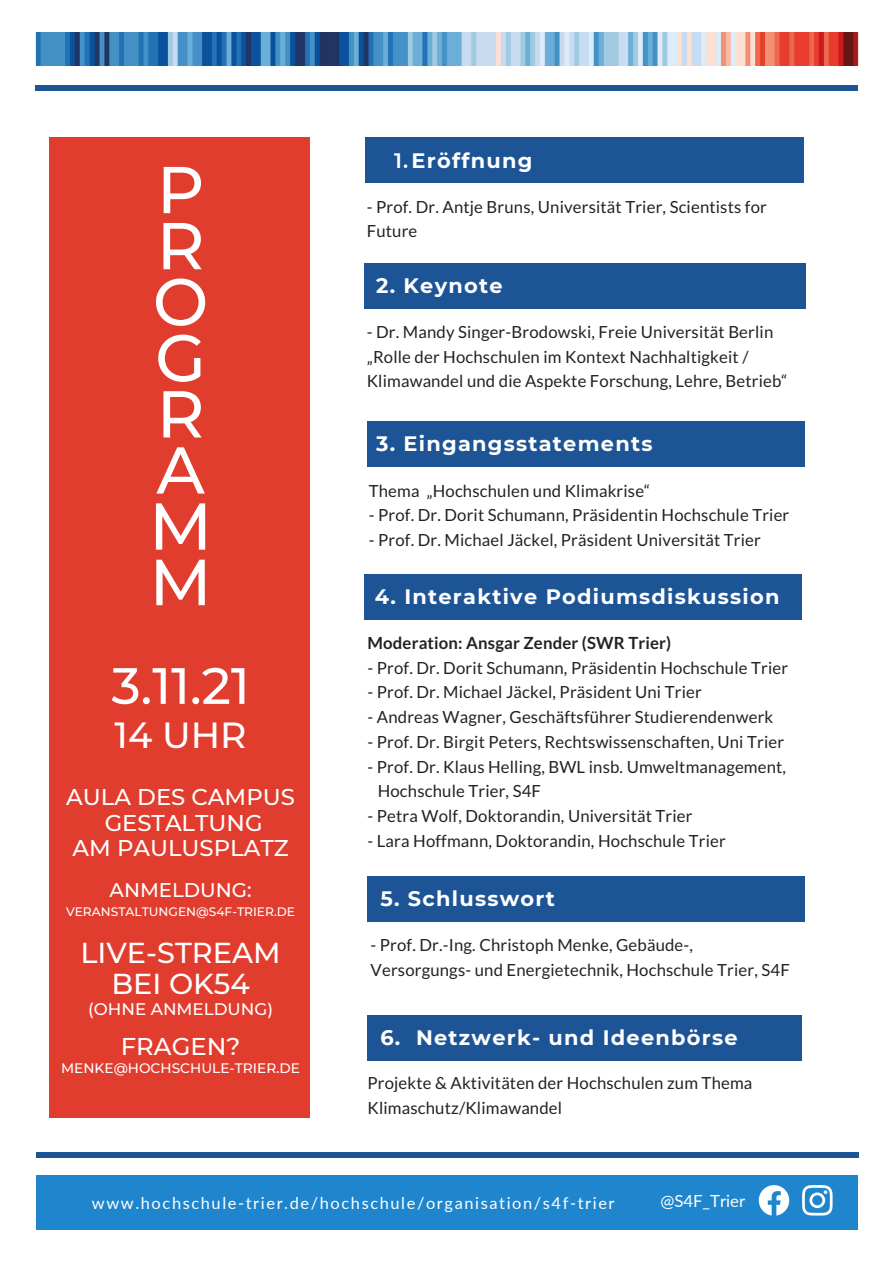
<style>
.page{position:relative;width:894px;height:1264px;background:#fff}
.page>*{position:absolute;margin:0;border:0;box-sizing:border-box;transform-origin:0 0}
.t1{font:500 66px "Montserrat";color:#fff}
.t2{font:500 64.95px "Montserrat";color:#fff}
.t3{font:500 51px "Montserrat";color:#fff}
.t4{font:500 36.3px "Montserrat";color:#fff}
.t5{font:500 28.8px "Montserrat";color:#fff}
.t6{font:500 24.3px "Montserrat";color:#fff}
.t7{font:500 22.8px "Montserrat";color:#fff}
.t8{font:700 20.85px "Montserrat";letter-spacing:.06em;color:#fff}
.t9{font:500 19.8px "Montserrat";color:#fff}
.t10{font:500 16.8px "Montserrat";color:#fff}
.t11{font:16.8px "Lato";color:#fff}
.t12{font:16.65px/24.6px "Lato";letter-spacing:.01em;color:#222}
.t13{font:700 16.65px "Lato";letter-spacing:.01em;color:#222}
.t14{font:16.35px "Lato";letter-spacing:.095em;color:#fff}
.t15{font:500 13.8px "Montserrat";color:#fff}
.t16{font:500 12.3px "Montserrat";color:#fff}
.s1{font-weight:600}
</style>
<div class="page">
<img style="left:36px;top:33px;width:822px;height:33px">
<div style="left:36px;top:1152px;width:822px;height:5px;background:#1d5495"></div>
<hr style="left:35px;top:86px;width:822px;height:4px;background:#1d5495">
<div style="left:49px;top:138px;width:260px;height:979px;background:#e13d2f"></div>
<div style="left:365px;top:138px;width:438px;height:45px;background:#1d5495"></div>
<div style="left:364px;top:263px;width:440px;height:45px;background:#1d5495"></div>
<div style="left:366px;top:421px;width:437px;height:45px;background:#1d5495"></div>
<div style="left:364px;top:574px;width:437px;height:45px;background:#1d5495"></div>
<div style="left:367px;top:876px;width:437px;height:45px;background:#1d5495"></div>
<div style="left:367px;top:1015px;width:434px;height:45px;background:#1d5495"></div>
<div style="left:36px;top:1175px;width:821px;height:54px;background:#1f86cd"></div>
<svg style="left:758px;top:1185px;width:31px;height:30px"></svg>
<svg style="left:802px;top:1185px;width:30px;height:30px"></svg>
<p class="t1" style="left:157px;top:149px;width:49px">P</p>
<p class="t1" style="left:156px;top:205px;width:50px">R</p>
<p class="t1" style="left:153px;top:261px;width:57px">O</p>
<p class="t1" style="left:155px;top:317px;width:53px">G</p>
<p class="t1" style="left:156px;top:373px;width:50px">R</p>
<p class="t1" style="left:156px;top:429px;width:50px">A</p>
<p class="t1" style="left:149px;top:485px;width:65px">M</p>
<p class="t2" style="left:149px;top:542px;width:64px">M</p>
<p class="t3" style="left:111px;top:654px;width:140px">3.11.21</p>
<p class="t4" style="left:115px;top:713px;width:133px">14 UHR</p>
<p class="t7" style="left:66px;top:783px;width:230px">AULA DES CAMPUS</p>
<p class="t7" style="left:105px;top:808px;width:159px">GESTALTUNG</p>
<p class="t7" style="left:72px;top:834px;width:217px">AM PAULUSPLATZ</p>
<p class="t9" style="left:109px;top:877px;width:143px">ANMELDUNG:</p>
<p class="t16" style="left:66px;top:903px;width:230px">VERANSTALTUNGEN@S4F-TRIER.DE</p>
<p class="t5" style="left:80px;top:935px;width:202px">LIVE-STREAM</p>
<p class="t5" style="left:111px;top:966px;width:140px">BEI OK54</p>
<p class="t10" style="left:88px;top:999px;width:186px">(OHNE ANMELDUNG)</p>
<p class="t6" style="left:121px;top:1031px;width:121px">FRAGEN?</p>
<p class="t15" style="left:61px;top:1059px;width:240px">MENKE@HOCHSCHULE-TRIER.DE</p>
<p class="t8" style="left:394px;top:147px;width:140px"><span class="s1">1.</span>Eröffnung</p>
<p class="t12" style="left:366px;top:194px;width:401px">- Prof. Dr. Antje Bruns, Universität Trier, Scientists for<br>Future</p>
<p class="t8" style="left:376px;top:273px;width:128px">2. Keynote</p>
<p class="t12" style="left:366px;top:319px;width:408px">- Dr. Mandy Singer-Brodowski, Freie Universität Berlin</p>
<p class="t12" style="left:366px;top:344px;width:422px">„Rolle der Hochschulen im Kontext Nachhaltigkeit /<br>Klimawandel und die Aspekte Forschung, Lehre, Betrieb“</p>
<p class="t8" style="left:376px;top:431px;width:278px">3. Eingangsstatements</p>
<p class="t12" style="left:369px;top:478px;width:283px">Thema „Hochschulen und Klimakrise“</p>
<p class="t12" style="left:369px;top:502px;width:422px">- Prof. Dr. Dorit Schumann, Präsidentin Hochschule Trier</p>
<p class="t12" style="left:369px;top:527px;width:393px">- Prof. Dr. Michael Jäckel, Präsident Universität Trier</p>
<p class="t8" style="left:375px;top:584px;width:406px">4. Interaktive Podiumsdiskussion</p>
<p class="t13" style="left:367px;top:632px;width:305px">Moderation: Ansgar Zender (SWR Trier)</p>
<p class="t12" style="left:367px;top:654px;width:422px">- Prof. Dr. Dorit Schumann, Präsidentin Hochschule Trier</p>
<p class="t12" style="left:367px;top:679px;width:336px">- Prof. Dr. Michael Jäckel, Präsident Uni Trier</p>
<p class="t12" style="left:367px;top:704px;width:407px">- Andreas Wagner, Geschäftsführer Studierendenwerk</p>
<p class="t12" style="left:367px;top:729px;width:418px">- Prof. Dr. Birgit Peters, Rechtswissenschaften, Uni Trier</p>
<p class="t12" style="left:367px;top:754px;width:420px">- Prof. Dr. Klaus Helling, BWL insb. Umweltmanagement,</p>
<p class="t12" style="left:377px;top:778px;width:165px">Hochschule Trier, S4F</p>
<p class="t12" style="left:367px;top:803px;width:326px">- Petra Wolf, Doktorandin, Universität Trier</p>
<p class="t12" style="left:367px;top:828px;width:360px">- Lara Hoffmann, Doktorandin, Hochschule Trier</p>
<p class="t8" style="left:380px;top:886px;width:176px">5. Schlusswort</p>
<p class="t12" style="left:370px;top:932px;width:420px">- Prof. Dr.-Ing. Christoph Menke, Gebäude-,<br>Versorgungs- und Energietechnik, Hochschule Trier, S4F</p>
<p class="t8" style="left:380px;top:1024px;width:358px">6. Netzwerk- und Ideenbörse</p>
<p class="t12" style="left:367px;top:1070px;width:386px">Projekte &amp; Aktivitäten der Hochschulen zum Thema</p>
<p class="t12" style="left:367px;top:1094px;width:196px">Klimaschutz/Klimawandel</p>
<p class="t14" style="left:92px;top:1192px;width:524px">www.hochschule-trier.de/hochschule/organisation/s4f-trier</p>
<p class="t11" style="left:660px;top:1190px;width:86px">@S4F_Trier</p>
</div>
